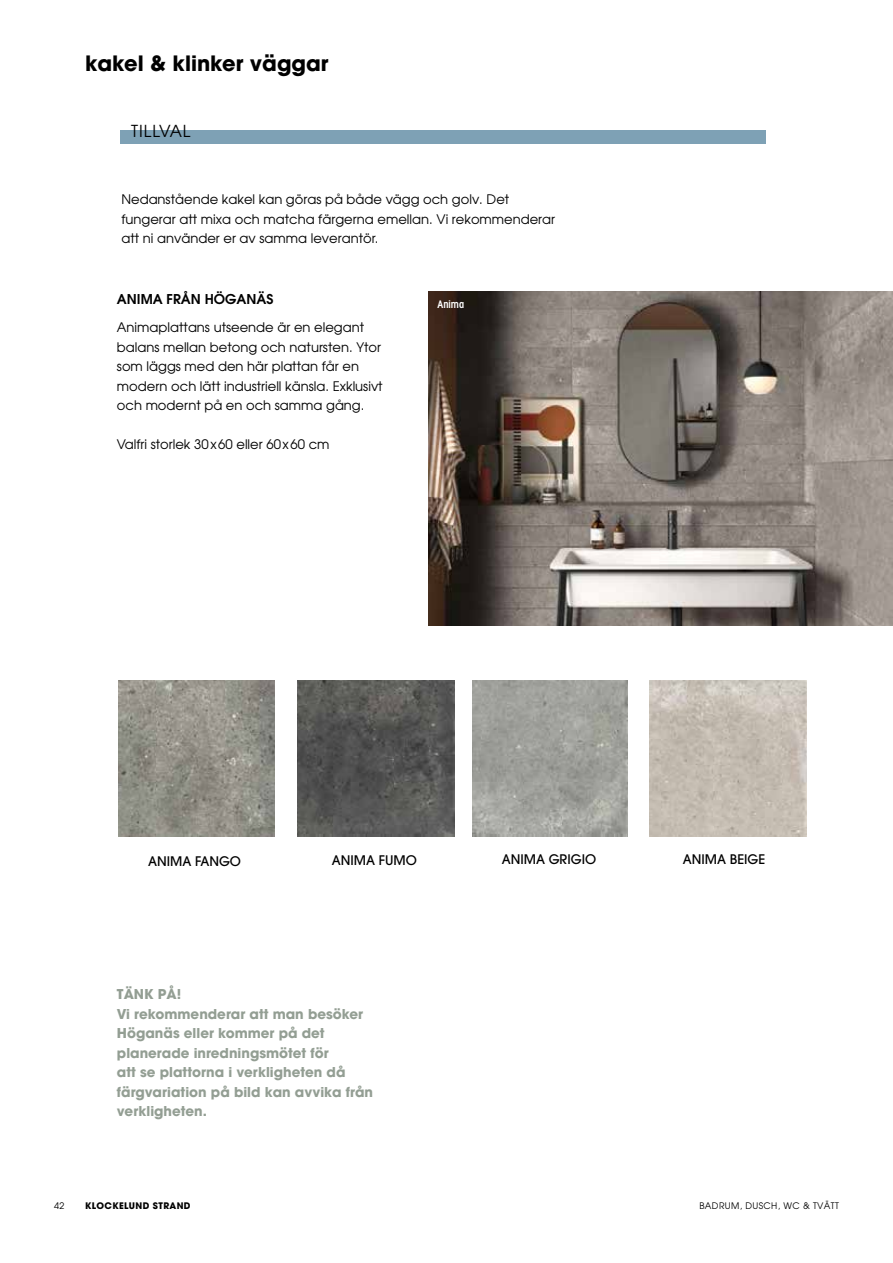
<style>
.page{position:relative;width:893px;height:1263px;background:#fff}
.page>*{position:absolute;margin:0;border:0;box-sizing:border-box;transform-origin:0 0}
.t1{font:700 21px "Avant Garde";color:#000}
.t2{font:16.5px "Avant Garde";letter-spacing:.06em;color:#000}
.t3{font:700 13.5px/19.5px "Avant Garde";color:#939e93}
.t4{font:600 13.5px "Avant Garde";color:#000}
.t5{font:13.2px/19.5px "Avant Garde";color:#000}
.t6{font:500 13.2px "Avant Garde";color:#000}
.t7{font:600 condensed 10.5px "Avant Garde";color:#fff}
.t8{font:9px "Avant Garde";letter-spacing:.04em;color:#000}
.t9{font:700 9px "Avant Garde";letter-spacing:.04em;color:#000}
</style>
<div class="page">
<img style="left:428px;top:291px;width:465px;height:334px">
<div style="left:120px;top:130px;width:645px;height:14px;background:#7ea1b5"></div>
<img style="left:118px;top:680px;width:157px;height:157px">
<img style="left:297px;top:680px;width:157px;height:156px">
<img style="left:472px;top:680px;width:156px;height:156px">
<img style="left:649px;top:680px;width:157px;height:157px">
<h1 class="t1" style="left:85px;top:49px;width:245px">kakel &amp; klinker väggar</h1>
<p class="t2" style="left:131px;top:121px;width:61px">TILLVAL</p>
<p class="t5" style="left:121px;top:189px;width:435px">Nedanstående kakel kan göras på både vägg och golv. Det fungerar att mixa och matcha färgerna emellan. Vi rekommenderar att ni använder er av samma leverantör.</p>
<p class="t4" style="left:117px;top:290px;width:158px">ANIMA FRÅN HÖGANÄS</p>
<p class="t5" style="left:117px;top:317px;width:267px">Animaplattans utseende är en elegant balans mellan betong och natursten. Ytor som läggs med den här plattan får en modern och lätt industriell känsla. Exklusivt och modernt på en och samma gång.</p>
<p class="t5" style="left:117px;top:434px;width:214px">Valfri storlek 30x60 eller 60x60 cm</p>
<p class="t7" style="left:437px;top:298px;width:28px">Anima</p>
<p class="t6" style="left:148px;top:853px;width:94px">ANIMA FANGO</p>
<p class="t6" style="left:332px;top:852px;width:87px">ANIMA FUMO</p>
<p class="t6" style="left:502px;top:851px;width:96px">ANIMA GRIGIO</p>
<p class="t6" style="left:683px;top:851px;width:84px">ANIMA BEIGE</p>
<p class="t3" style="left:117px;top:984px;width:258px">TÄNK PÅ!<br>Vi rekommenderar att man besöker<br>Höganäs eller kommer på det planerade inredningsmötet för<br>att se plattorna i verkligheten då färgvariation på bild kan avvika från verkligheten.</p>
<p class="t8" style="left:54px;top:1200px;width:12px">42</p>
<p class="t9" style="left:85px;top:1200px;width:107px">KLOCKELUND STRAND</p>
<p class="t8" style="left:699px;top:1200px;width:141px">BADRUM, DUSCH, WC &amp; TVÄTT</p>
</div>
